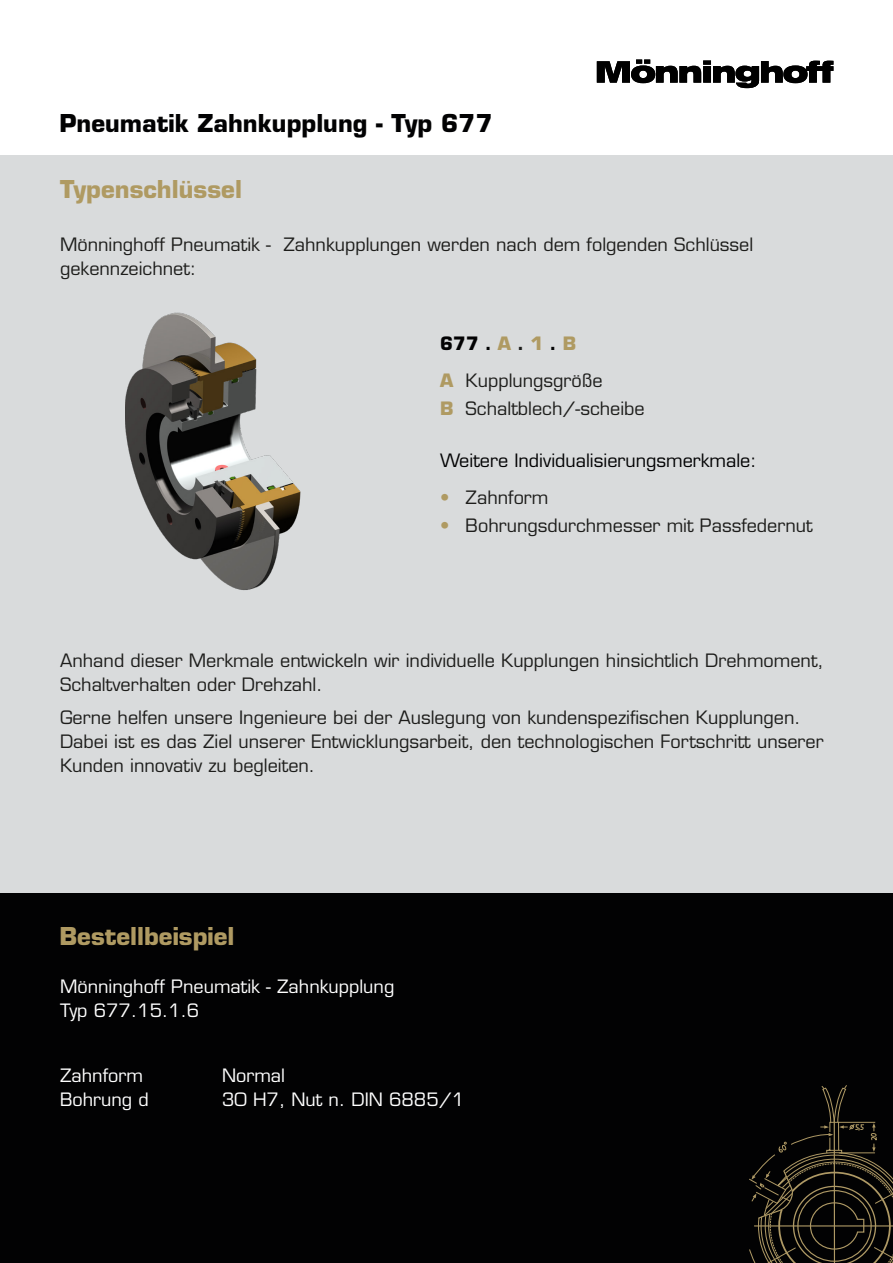
<style>
.page{position:relative;width:893px;height:1263px;background:#fff}
.page>*{position:absolute;margin:0;border:0;box-sizing:border-box;transform-origin:0 0}
.Überschrift_H2{font:700 24px "Eurostile LT Std";color:#af9a62}
.t1{font:700 24px "Eurostile LT Std";color:#020203}
.Fließtext{font:18px/24px "Eurostile LT Std";color:#1d1d1b}
.Fließtext_weiß{font:18px/24px "Eurostile LT Std";color:#fff}
.t2{font:18px "Eurostile LT Std";color:#020203}
.t3{font:700 18px "Eurostile LT Std";color:#020203}
.s1{color:#af9a62}
.s2{color:#1d1d1b}
.s3{font-weight:700;color:#af9a62}
</style>
<div class="page">
<div style="left:0;top:156px;width:893px;height:737px;background:#d9dbdc"></div>
<div style="left:0;top:893px;width:893px;height:370px;background:#020203"></div>
<svg style="left:749px;top:1085px;width:144px;height:178px"></svg>
<img style="left:125px;top:312px;width:176px;height:279px">
<svg style="left:597px;top:60px;width:236px;height:28px"></svg>
<p class="t1" style="left:60px;top:108px;width:435px">Pneumatik Zahnkupplung - Typ 677</p>
<p class="Überschrift_H2" style="left:60px;top:174px;width:183px">Typenschlüssel</p>
<p class="Fließtext" style="left:60px;top:233px;width:695px">Mönninghoff Pneumatik - Zahnkupplungen werden nach dem folgenden Schlüssel gekennzeichnet:</p>
<p class="t3" style="left:440px;top:332px;width:138px">677 . <span class="s1">A</span> <span class="s2">.</span> <span class="s1">1</span> . <span class="s1">B</span></p>
<p class="Fließtext" style="left:440px;top:368px;width:164px"><span class="s3">A</span> Kupplungsgröße</p>
<p class="Fließtext" style="left:440px;top:396px;width:206px"><span class="s3">B</span> Schaltblech/-scheibe</p>
<p class="t2" style="left:440px;top:450px;width:318px">Weitere Individualisierungsmerkmale:</p>
<p class="Fließtext" style="left:440px;top:485px;width:110px"><span class="s1">•</span> Zahnform</p>
<p class="Fließtext" style="left:440px;top:514px;width:374px"><span class="s1">•</span> Bohrungsdurchmesser mit Passfedernut</p>
<p class="Fließtext" style="left:60px;top:649px;width:765px">Anhand dieser Merkmale entwickeln wir individuelle Kupplungen hinsichtlich Drehmoment,<br>Schaltverhalten oder Drehzahl.</p>
<p class="Fließtext" style="left:60px;top:705px;width:765px">Gerne helfen unsere Ingenieure bei der Auslegung von kundenspezifischen Kupplungen.<br>Dabei ist es das Ziel unserer Entwicklungsarbeit, den technologischen Fortschritt unserer<br>Kunden innovativ zu begleiten.</p>
<p class="Überschrift_H2" style="left:60px;top:921px;width:176px">Bestellbeispiel</p>
<p class="Fließtext_weiß" style="left:60px;top:974px;width:336px">Mönninghoff Pneumatik - Zahnkupplung<br>Typ 677.15.1.6</p>
<p class="Fließtext_weiß" style="left:60px;top:1063px;width:84px">Zahnform</p>
<p class="Fließtext_weiß" style="left:222px;top:1063px;width:64px">Normal</p>
<p class="Fließtext_weiß" style="left:60px;top:1087px;width:90px">Bohrung d</p>
<p class="Fließtext_weiß" style="left:222px;top:1087px;width:244px">30 H7, Nut n. DIN 6885/1</p>
</div>
